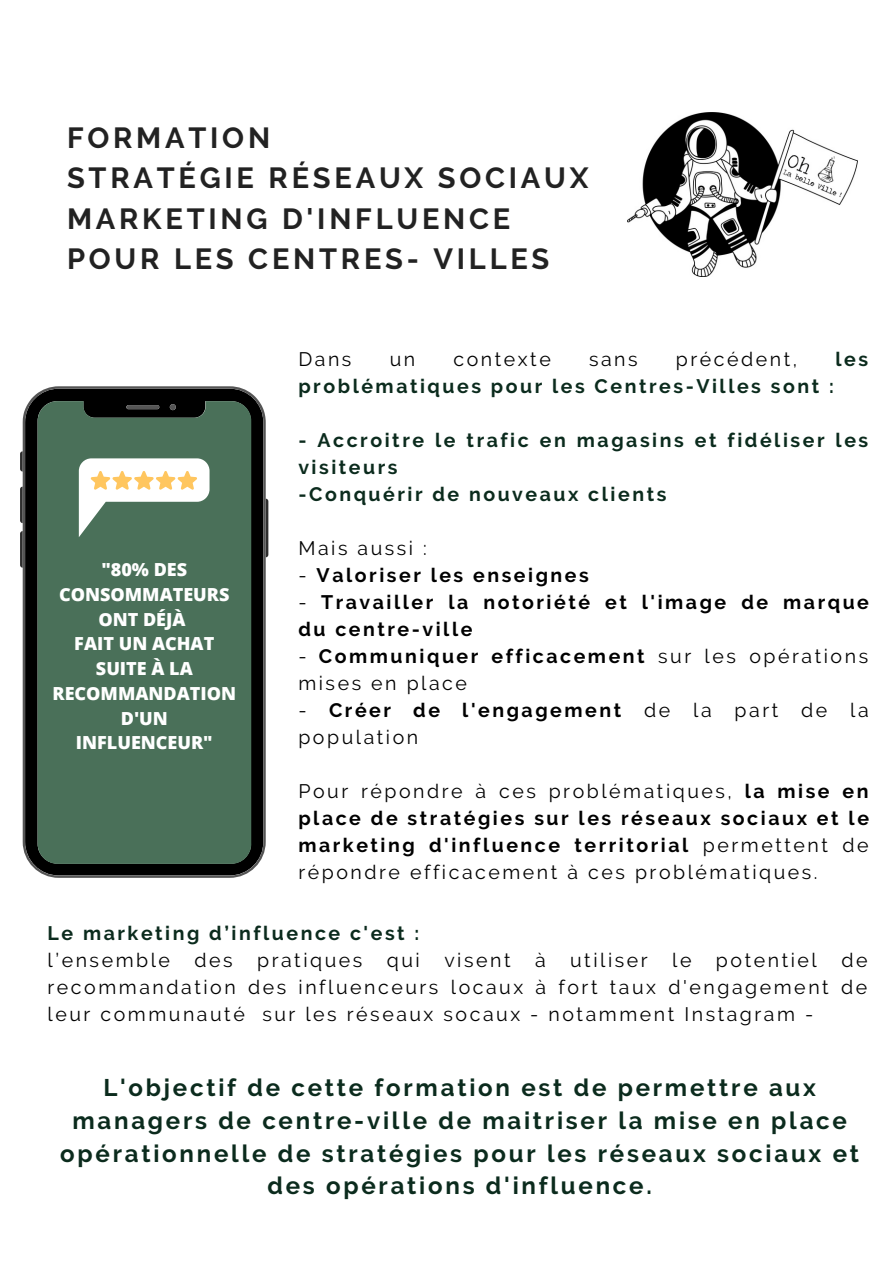
<style>
.page{position:relative;width:894px;height:1264px;background:#fff}
.page>*{position:absolute;margin:0;border:0;box-sizing:border-box;transform-origin:0 0}
.t1{font:700 29.1px/40.5px "Raleway";letter-spacing:.13em;color:#222}
.t2{font:700 24px/32.7px "Raleway";letter-spacing:.115em;color:#0b2b1d;text-align:center}
.t3{font:19.5px/27px "Raleway";letter-spacing:.13em;color:#000;text-align:justify}
.t4{font:700 19.5px/27px "Raleway";letter-spacing:.13em;color:#0b2b1d}
.t5{font:700 19.5px/27px "Raleway";letter-spacing:.13em;color:#000}
.t6{font:800 18px/24.8px "Open Sans";color:#fff;text-align:center}
.s1{font-weight:400}
.s2{font-weight:700}
</style>
<div class="page">
<svg style="left:20px;top:451px;width:3px;height:20px"></svg>
<svg style="left:20px;top:486px;width:3px;height:37px"></svg>
<svg style="left:20px;top:531px;width:3px;height:36px"></svg>
<svg style="left:266px;top:498px;width:2px;height:59px"></svg>
<svg style="left:23px;top:386px;width:243px;height:491px;background:#405f4d"></svg>
<svg style="left:79px;top:458px;width:130px;height:79px"></svg>
<img style="left:627px;top:112px;width:230px;height:165px">
<p class="t1" style="left:67px;top:117px;width:204px">FORMATION</p>
<p class="t1" style="left:67px;top:158px;width:523px">STRATÉGIE RÉSEAUX SOCIAUX<br>MARKETING D'INFLUENCE<br>POUR LES CENTRES- VILLES</p>
<p class="t6" style="left:59px;top:556px;width:172px">"80% DES<br>CONSOMMATEURS<br>ONT DÉJÀ</p>
<p class="t6" style="left:74px;top:631px;width:141px">FAIT UN ACHAT</p>
<p class="t6" style="left:96px;top:655px;width:98px">SUITE À LA</p>
<p class="t6" style="left:52px;top:680px;width:185px">RECOMMANDATION<br>D'UN</p>
<p class="t6" style="left:76px;top:730px;width:138px">INFLUENCEUR"</p>
<p class="t3" style="left:298px;top:345px;width:55px">Dans</p>
<p class="t3" style="left:389px;top:345px;width:27px">un</p>
<p class="t3" style="left:453px;top:345px;width:99px">contexte</p>
<p class="t3" style="left:589px;top:345px;width:50px">sans</p>
<p class="t3" style="left:675px;top:345px;width:123px">précédent,</p>
<p class="t4" style="left:835px;top:345px;width:34px">les</p>
<p class="t4" style="left:298px;top:372px;width:537px">problématiques pour les Centres-Villes sont :</p>
<p class="t4" style="left:298px;top:426px;width:571px">- Accroitre le trafic en magasins et fidéliser les visiteurs</p>
<p class="t4" style="left:298px;top:480px;width:369px">-Conquérir de nouveaux clients</p>
<p class="t3" style="left:298px;top:534px;width:130px">Mais aussi :</p>
<p class="t5" style="left:298px;top:561px;width:292px"><span class="s1">-</span> Valoriser les enseignes</p>
<p class="t5" style="left:298px;top:588px;width:572px"><span class="s1">-</span> Travailler la notoriété et l'image de marque du centre-ville</p>
<p class="t3" style="left:298px;top:642px;width:571px">- <span class="s2">Communiquer efficacement</span> sur les opérations mises en place</p>
<p class="t3" style="left:298px;top:696px;width:571px">- <span class="s2">Créer de l'engagement</span> de la part de la population</p>
<p class="t3" style="left:298px;top:777px;width:572px">Pour répondre à ces problématiques, <span class="s2">la mise en place de stratégies sur les réseaux sociaux et le marketing d'influence territorial</span> permettent de répondre efficacement à ces problématiques.</p>
<p class="t4" style="left:48px;top:919px;width:373px">Le marketing d’influence c'est :</p>
<p class="t3" style="left:48px;top:946px;width:124px">l’ensemble</p>
<p class="t3" style="left:194px;top:946px;width:40px">des</p>
<p class="t3" style="left:257px;top:946px;width:107px">pratiques</p>
<p class="t3" style="left:387px;top:946px;width:34px">qui</p>
<p class="t3" style="left:444px;top:946px;width:68px">visent</p>
<p class="t3" style="left:535px;top:946px;width:12px">à</p>
<p class="t3" style="left:570px;top:946px;width:79px">utiliser</p>
<p class="t3" style="left:672px;top:946px;width:21px">le</p>
<p class="t3" style="left:715px;top:946px;width:102px">potentiel</p>
<p class="t3" style="left:48px;top:946px;width:821px;text-indent:793px">de recommandation des influenceurs locaux à fort taux d'engagement de leur communauté sur les réseaux socaux - notamment Instagram -</p>
<p class="t2" style="left:60px;top:1071px;width:800px">L'objectif de cette formation est de permettre aux managers de centre-ville de maitriser la mise en place opérationnelle de stratégies pour les réseaux sociaux et des opérations d'influence.</p>
</div>
